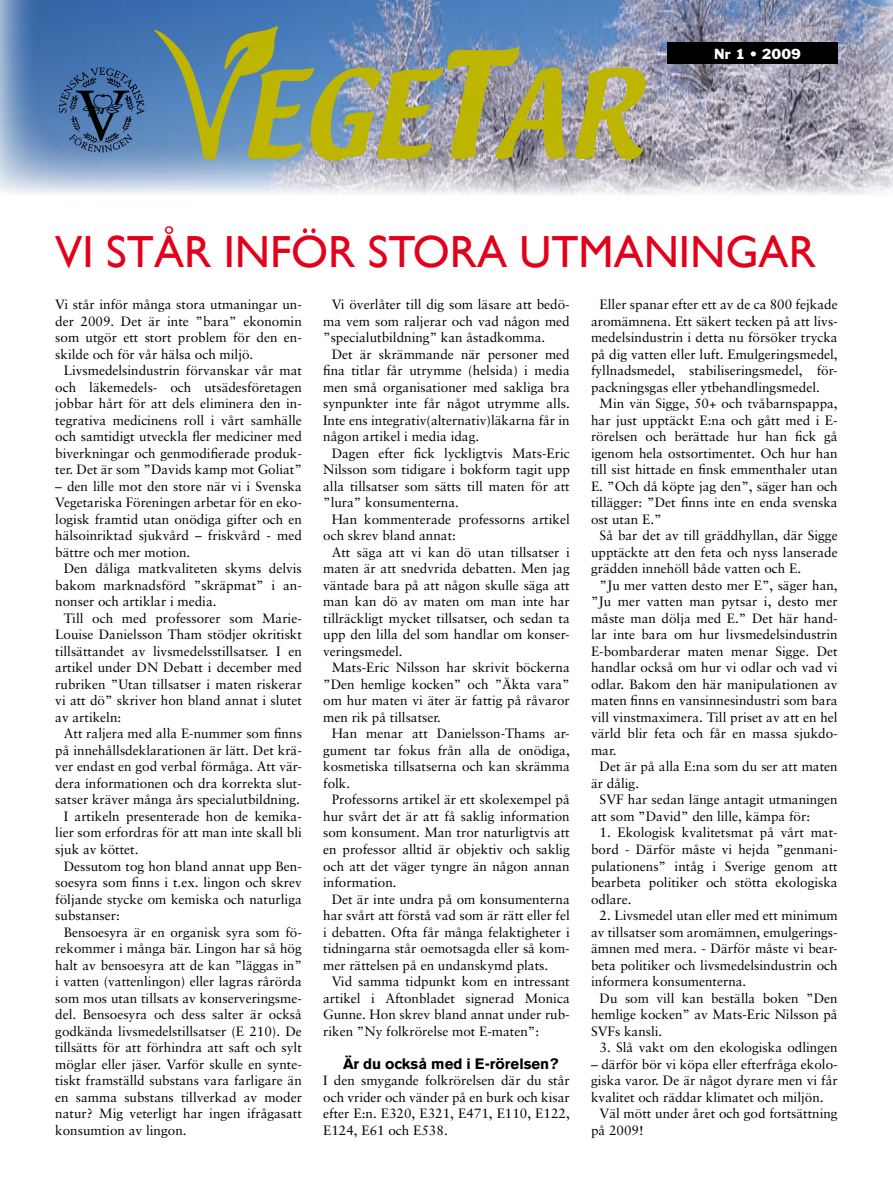
<style>
.page{position:relative;width:893px;height:1191px;background:#fff}
.page>*{position:absolute;margin:0;border:0;box-sizing:border-box;transform-origin:0 0}
.t1{font:106.2px "Textile";color:#beb500}
.t2{font:45px "Gill Sans";color:#e2001a}
.t3{font:700 15px "Akzidenz Grotesk BE";color:#000}
.t4{font:13.5px/16.5px "Sabon";color:#000;text-align:justify}
.t5{font:13.5px "Franklin Gothic";color:#fff}
.s1{font-size:129.45px}
</style>
<div class="page">
<img style="left:0;top:0;width:893px;height:195px">
<img style="left:151px;top:20px;width:132px;height:145px">
<div style="left:668px;top:43px;width:170px;height:21px;background:#000"></div>
<img style="left:57px;top:65px;width:90px;height:92px">
<h1 class="t1" style="left:239px;top:40px;width:405px">EGE<span class="s1">T</span>AR</h1>
<p class="t5" style="left:714px;top:45px;width:88px">Nr 1 • 2009</p>
<h2 class="t2" style="left:55px;top:226px;width:762px">VI STÅR INFÖR STORA UTMANINGAR</h2>
<p class="t4" style="left:55px;top:296px;width:248px">Vi står inför många stora utmaningar un&shy;der 2009. Det är inte ”bara” ekonomin som utgör ett stort problem för den en&shy;skilde och för vår hälsa och miljö.</p>
<p class="t4" style="left:55px;top:362px;width:248px;text-indent:9px">Livsmedelsindustrin förvanskar vår mat och läkemedels- och utsädesföretagen jobbar hårt för att dels eliminera den in&shy;tegrativa medicinens roll i vårt samhälle och samtidigt utveckla fler mediciner med biverkningar och genmodifierade produk&shy;ter. Det är som ”Davids kamp mot Goliat”</p>
<p class="t4" style="left:55px;top:478px;width:248px">– den lille mot den store när vi i Svenska Vegetariska Föreningen arbetar för en eko&shy;logisk framtid utan onödiga gifter och en hälsoinriktad sjukvård – friskvård - med bättre och mer motion.</p>
<p class="t4" style="left:55px;top:560px;width:248px;text-indent:9px">Den dåliga matkvaliteten skyms delvis bakom marknadsförd ”skräpmat” i an&shy;nonser och artiklar i media.</p>
<p class="t4" style="left:55px;top:610px;width:248px;text-indent:9px">Till och med professorer som Marie-Louise Danielsson Tham stödjer okritiskt tillsättandet av livsmedelsstillsatser. I en artikel under DN Debatt i december med rubriken ”Utan tillsatser i maten riskerar vi att dö” skriver hon bland annat i slutet av artikeln:</p>
<p class="t4" style="left:64px;top:725px;width:240px">Att raljera med alla E-nummer som finns</p>
<p class="t4" style="left:55px;top:742px;width:248px">på innehållsdeklarationen är lätt. Det krä-</p>
<p class="t4" style="left:55px;top:758px;width:248px">ver endast en god verbal förmåga. Att vär-</p>
<p class="t4" style="left:55px;top:775px;width:248px">dera informationen och dra korrekta slut-</p>
<p class="t4" style="left:55px;top:791px;width:246px">satser kräver många års specialutbildning.</p>
<p class="t4" style="left:64px;top:808px;width:240px">I artikeln presenterade hon de kemika-</p>
<p class="t4" style="left:55px;top:824px;width:248px">lier som erfordras för att man inte skall bli</p>
<p class="t4" style="left:55px;top:841px;width:85px">sjuk av köttet.</p>
<p class="t4" style="left:64px;top:857px;width:240px">Dessutom tog hon bland annat upp Ben-</p>
<p class="t4" style="left:55px;top:874px;width:248px">soesyra som finns i t.ex. lingon och skrev</p>
<p class="t4" style="left:55px;top:890px;width:248px">följande stycke om kemiska och naturliga</p>
<p class="t4" style="left:55px;top:907px;width:66px">substanser:</p>
<p class="t4" style="left:64px;top:923px;width:240px">Bensoesyra är en organisk syra som fö-</p>
<p class="t4" style="left:55px;top:940px;width:248px">rekommer i många bär. Lingon har så hög</p>
<p class="t4" style="left:55px;top:956px;width:248px">halt av bensoesyra att de kan ”läggas in”</p>
<p class="t4" style="left:55px;top:973px;width:248px">i vatten (vattenlingon) eller lagras rårörda</p>
<p class="t4" style="left:55px;top:989px;width:248px">som mos utan tillsats av konserveringsme-</p>
<p class="t4" style="left:55px;top:1006px;width:248px">del. Bensoesyra och dess salter är också</p>
<p class="t4" style="left:55px;top:1022px;width:248px">godkända livsmedelstillsatser (E 210). De</p>
<p class="t4" style="left:55px;top:1039px;width:248px">tillsätts för att förhindra att saft och sylt</p>
<p class="t4" style="left:55px;top:1055px;width:248px">möglar eller jäser. Varför skulle en synte-</p>
<p class="t4" style="left:55px;top:1072px;width:248px">tiskt framställd substans vara farligare än</p>
<p class="t4" style="left:55px;top:1088px;width:248px">en samma substans tillverkad av moder</p>
<p class="t4" style="left:55px;top:1105px;width:248px">natur? Mig veterligt har ingen ifrågasatt</p>
<p class="t4" style="left:55px;top:1121px;width:133px">konsumtion av lingon.</p>
<p class="t4" style="left:323px;top:296px;width:248px;text-indent:9px">Vi överlåter till dig som läsare att bedö&shy;ma vem som raljerar och vad någon med ”specialutbildning” kan åstadkomma.</p>
<p class="t4" style="left:323px;top:346px;width:248px;text-indent:9px">Det är skrämmande när personer med fina titlar får utrymme (helsida) i media men små organisationer med sakliga bra synpunkter inte får något utrymme alls.<br>Inte ens integrativ(alternativ)läkarna får in någon artikel i media idag.</p>
<p class="t4" style="left:323px;top:445px;width:248px;text-indent:9px">Dagen efter fick lyckligtvis Mats-Eric Nilsson som tidigare i bokform tagit upp alla tillsatser som sätts till maten för att ”lura” konsumenterna.</p>
<p class="t4" style="left:323px;top:511px;width:248px;text-indent:9px">Han kommenterade professorns artikel och skrev bland annat:</p>
<p class="t4" style="left:323px;top:544px;width:248px;text-indent:9px">Att säga att vi kan dö utan tillsatser i maten är att snedvrida debatten. Men jag väntade bara på att någon skulle säga att man kan dö av maten om man inte har tillräckligt mycket tillsatser, och sedan ta upp den lilla del som handlar om konser&shy;veringsmedel.</p>
<p class="t4" style="left:323px;top:659px;width:248px;text-indent:9px">Mats-Eric Nilsson har skrivit böckerna ”Den hemlige kocken” och ”Äkta vara” om hur maten vi äter är fattig på råvaror men rik på tillsatser.</p>
<p class="t4" style="left:323px;top:725px;width:248px;text-indent:9px">Han menar att Danielsson-Thams ar&shy;gument tar fokus från alla de onödiga, kosmetiska tillsatserna och kan skrämma folk.</p>
<p class="t4" style="left:323px;top:791px;width:248px;text-indent:9px">Professorns artikel är ett skolexempel på hur svårt det är att få saklig information som konsument. Man tror naturligtvis att en professor alltid är objektiv och saklig och att det väger tyngre än någon annan information.</p>
<p class="t4" style="left:323px;top:890px;width:248px;text-indent:9px">Det är inte undra på om konsumenterna har svårt att förstå vad som är rätt eller fel i debatten. Ofta får många felaktigheter i tidningarna står oemotsagda eller så kom&shy;mer rättelsen på en undanskymd plats.</p>
<p class="t4" style="left:323px;top:973px;width:248px;text-indent:9px">Vid samma tidpunkt kom en intressant artikel i Aftonbladet signerad Monica Gunne. Hon skrev bland annat under rub&shy;riken ”Ny folkrörelse mot E-maten”:</p>
<p class="t3" style="left:343px;top:1054px;width:217px">Är du också med i E-rörelsen?</p>
<p class="t4" style="left:323px;top:1072px;width:248px">I den smygande folkrörelsen där du står och vrider och vänder på en burk och kisar efter E:n. E320, E321, E471, E110, E122, E124, E61 och E538.</p>
<p class="t4" style="left:591px;top:296px;width:248px;text-indent:9px">Eller spanar efter ett av de ca 800 fejkade aromämnena. Ett säkert tecken på att livs&shy;medelsindustrin i detta nu försöker trycka på dig vatten eller luft. Emulgeringsmedel, fyllnadsmedel, stabiliseringsmedel, för&shy;packningsgas eller ytbehandlingsmedel.</p>
<p class="t4" style="left:591px;top:395px;width:248px;text-indent:9px">Min vän Sigge, 50+ och tvåbarnspappa, har just upptäckt E:na och gått med i E&shy;rörelsen och berättade hur han fick gå igenom hela ostsortimentet. Och hur han till sist hittade en finsk emmenthaler utan E. ”Och då köpte jag den”, säger han och tillägger: ”Det finns inte en enda svenska ost utan E.”</p>
<p class="t4" style="left:591px;top:527px;width:248px;text-indent:9px">Så bar det av till gräddhyllan, där Sigge upptäckte att den feta och nyss lanserade grädden innehöll både vatten och E.</p>
<p class="t4" style="left:591px;top:577px;width:248px;text-indent:9px">”Ju mer vatten desto mer E”, säger han, ”Ju mer vatten man pytsar i, desto mer måste man dölja med E.” Det här hand&shy;lar inte bara om hur livsmedelsindustrin E-bombarderar maten menar Sigge. Det handlar också om hur vi odlar och vad vi odlar. Bakom den här manipulationen av maten finns en vansinnesindustri som bara vill vinstmaximera. Till priset av att en hel värld blir feta och får en massa sjukdo&shy;mar.</p>
<p class="t4" style="left:591px;top:758px;width:248px;text-indent:9px">Det är på alla E:na som du ser att maten är dålig.</p>
<p class="t4" style="left:591px;top:791px;width:248px;text-indent:9px">SVF har sedan länge antagit utmaningen att som ”David” den lille, kämpa för:</p>
<p class="t4" style="left:591px;top:824px;width:248px;text-indent:9px">1. Ekologisk kvalitetsmat på vårt mat&shy;bord - Därför måste vi hejda ”genmani&shy;pulationens” intåg i Sverige genom att bearbeta politiker och stötta ekologiska odlare.</p>
<p class="t4" style="left:591px;top:907px;width:248px;text-indent:9px">2. Livsmedel utan eller med ett minimum av tillsatser som aromämnen, emulgerings&shy;ämnen med mera. - Därför måste vi bear&shy;beta politiker och livsmedelsindustrin och informera konsumenterna.</p>
<p class="t4" style="left:591px;top:989px;width:248px;text-indent:9px">Du som vill kan beställa boken ”Den hemlige kocken” av Mats-Eric Nilsson på SVFs kansli.</p>
<p class="t4" style="left:600px;top:1039px;width:240px">3. Slå vakt om den ekologiska odlingen</p>
<p class="t4" style="left:591px;top:1055px;width:248px">– därför bör vi köpa eller efterfråga ekolo&shy;giska varor. De är något dyrare men vi får kvalitet och räddar klimatet och miljön.</p>
<p class="t4" style="left:591px;top:1105px;width:248px;text-indent:9px">Väl mött under året och god fortsättning på 2009!</p>
</div>
